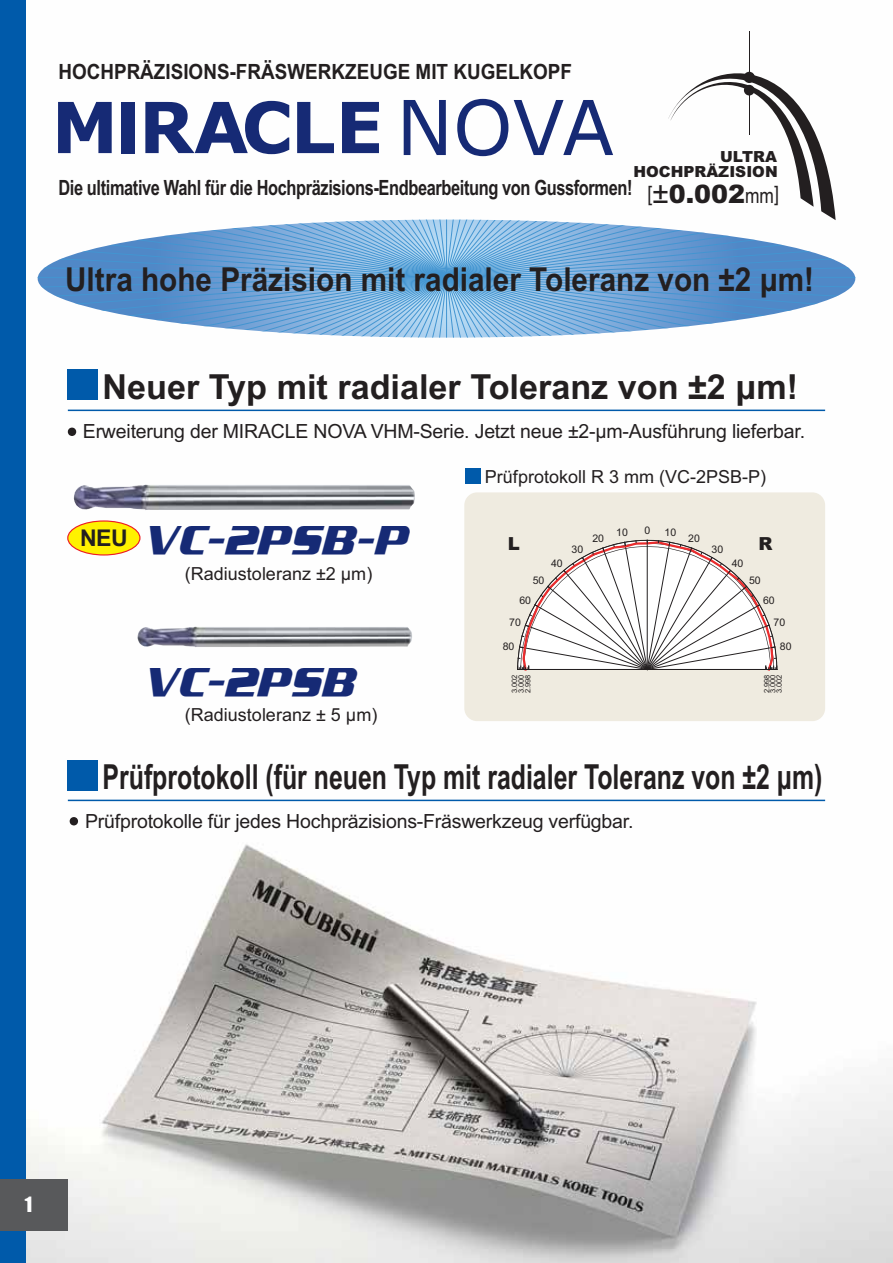
<style>
.page{position:relative;width:893px;height:1263px;background:#fff}
.page>*{position:absolute;margin:0;border:0;box-sizing:border-box;transform-origin:0 0}
.t1{font:45px "MMC English Logo";letter-spacing:-.09em;color:#162a75}
.t2{font:700 34.5px "Arial";color:#231f20;scale:.72 1}
.t3{font:700 34.5px "Arial";color:#231f20}
.t4{font:700 33px "Arial";color:#231f20;scale:.9 1}
.t5{font:900 25.5px "Arial";color:#231f20}
.t6{font:700 23.1px "Arial";color:#231f20}
.t7{font:700 21px "Arial";letter-spacing:-.025em;color:#231f20;scale:.78 1}
.t8{font:700 21px "Arial";color:#231f20;scale:.9 1}
.t9{font:19.5px "Arial";letter-spacing:-.01em;color:#231f20}
.t10{font:19.5px "Impact";color:#fff}
.t11{font:18px "Arial";color:#231f20}
.t12{font:900 18px "Arial";color:#231f20}
.t13{font:900 15.3px/14.7px "Arial";color:#231f20;text-align:right}
.t14{font:10.5px/22px "Arial";color:#231f20}
.t15{font:7.5px/6.8px "Arial";color:#231f20;text-align:justify}
.s1{font-family:"Arial Narrow";font-weight:400;font-size:21.15px}
.s2{font-family:"Arial Narrow";font-weight:400;font-size:29.7px}
</style>
<div class="page">
<img style="left:26px;top:31px;width:866px;height:1231px">
<img style="left:73px;top:484px;width:342px;height:26px">
<img style="left:137px;top:626px;width:275px;height:21px">
<div style="left:0;top:0;width:26px;height:1262px;background:#005aaa"></div>
<div style="left:0;top:1179px;width:68px;height:51px;background:#58595b"></div>
<hr style="left:68px;top:799px;width:757px;height:2px;background:#005aaa">
<hr style="left:68px;top:409px;width:757px;height:2px;background:#005aaa">
<div style="left:464px;top:492px;width:361px;height:229px;background:#efebe0;border-radius:13px"></div>
<div style="left:68px;top:521px;width:72px;height:34px;background:#fff200;border-radius:50%"></div>
<div style="left:67px;top:520px;width:73px;height:35px;border:1px solid #ed1c24;border-radius:50%"></div>
<hr style="left:748px;top:31px;width:1px;height:44px;background:#231f20">
<svg style="left:38px;top:38px;width:817px;height:299px"></svg>
<svg style="left:517px;top:539px;width:260px;height:132px"></svg>
<hr style="left:647px;top:669px;width:129px;height:1px;background:#231f20">
<hr style="left:517px;top:669px;width:130px;height:1px;background:#231f20">
<div style="left:465px;top:468px;width:15px;height:16px;background:#005aaa"></div>
<div style="left:67px;top:370px;width:30px;height:30px;background:#005aaa"></div>
<div style="left:67px;top:760px;width:30px;height:30px;background:#005aaa"></div>
<svg style="left:68px;top:427px;width:8px;height:9px"></svg>
<svg style="left:70px;top:817px;width:8px;height:8px"></svg>
<p class="t8" style="left:58px;top:64px;width:572px">HOCHPRÄZISIONS-FRÄSWERKZEUGE MIT KUGELKOPF</p>
<p class="t13" style="left:633px;top:151px;width:146px">ULTRA<br>HOCHPRÄZISION</p>
<p class="t7" style="left:58px;top:180px;width:737px">Die ultimative Wahl für die Hochpräzisions-Endbearbeitung von Gussformen!</p>
<p class="t5" style="left:647px;top:184px;width:133px"><span class="s1">[</span><span class="s2">±</span>0.002<span class="s1">mm]</span></p>
<p class="t4" style="left:65px;top:267px;width:833px">Ultra hohe Präzision mit radialer Toleranz von ±2 μm!</p>
<p class="t3" style="left:103px;top:374px;width:697px">Neuer Typ mit radialer Toleranz von ±2 μm!</p>
<p class="t9" style="left:83px;top:424px;width:723px">Erweiterung der MIRACLE NOVA VHM-Serie. Jetzt neue ±2-μm-Ausführung lieferbar.</p>
<p class="t6" style="left:80px;top:530px;width:49px">NEU</p>
<p class="t1" style="left:144px;top:517px;width:263px">VC-2PSB-P</p>
<p class="t11" style="left:185px;top:566px;width:189px">(Radiustoleranz ±2 μm)</p>
<p class="t1" style="left:144px;top:659px;width:213px">VC-2PSB</p>
<p class="t11" style="left:185px;top:708px;width:194px">(Radiustoleranz ± 5 μm)</p>
<p class="t11" style="left:485px;top:470px;width:283px">Prüfprotokoll R 3 mm (VC-2PSB-P)</p>
<p class="t14" style="left:616px;top:522px;width:13px">10</p>
<p class="t14" style="left:644px;top:520px;width:7px">0</p>
<p class="t14" style="left:664px;top:522px;width:13px">10</p>
<p class="t14" style="left:592px;top:528px;width:13px">20</p>
<p class="t14" style="left:688px;top:528px;width:13px">20</p>
<p class="t12" style="left:507px;top:537px;width:14px">L</p>
<p class="t12" style="left:758px;top:537px;width:16px">R</p>
<p class="t14" style="left:571px;top:539px;width:13px">30</p>
<p class="t14" style="left:711px;top:539px;width:13px">30</p>
<p class="t14" style="left:551px;top:553px;width:13px">40</p>
<p class="t14" style="left:532px;top:570px;width:13px">50</p>
<p class="t14" style="left:731px;top:553px;width:13px">40</p>
<p class="t14" style="left:749px;top:570px;width:13px">50</p>
<p class="t14" style="left:509px;top:590px;width:23px;text-indent:10px">60<br>70</p>
<p class="t14" style="left:502px;top:636px;width:13px">80</p>
<p class="t15" style="left:511px;top:693px;width:20px;rotate:-90deg">3.002<br>3.000<br>2.998</p>
<p class="t15" style="left:764px;top:693px;width:20px;line-height:6.1px;rotate:-90deg">2.998<br>3.000<br>3.002</p>
<p class="t14" style="left:763px;top:590px;width:13px">60</p>
<p class="t14" style="left:773px;top:612px;width:13px">70</p>
<p class="t14" style="left:779px;top:636px;width:13px">80</p>
<p class="t2" style="left:103px;top:764px;width:1001px">Prüfprotokoll (für neuen Typ mit radialer Toleranz von ±2 μm)</p>
<p class="t9" style="left:85px;top:813px;width:550px">Prüfprotokolle für jedes Hochpräzisions-Fräswerkzeug verfügbar.</p>
<p class="t10" style="left:25px;top:1198px;width:9px">1</p>
</div>
